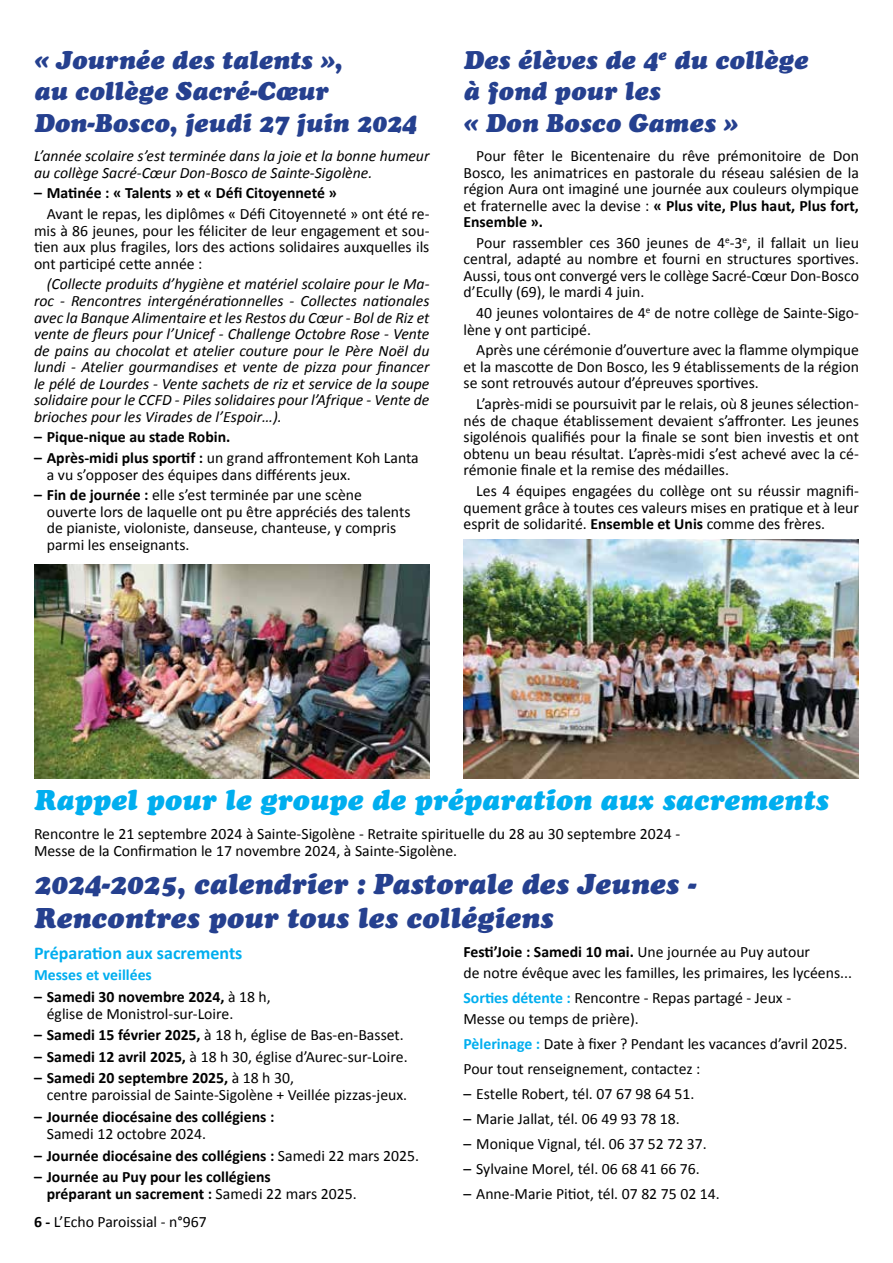
<style>
.page{position:relative;width:893px;height:1263px;background:#fff}
.page>*{position:absolute;margin:0;border:0;box-sizing:border-box;transform-origin:0 0}
.t1{font:italic 28.5px/34.5px "Cooper Black Std";color:#25408f}
.t2{font:italic 28.5px "Cooper Black Std";color:#00aeef}
.t3{font:italic 25.5px/31.5px "Cooper Black Std";color:#25408f}
.t4{font:700 18px "Calibri";color:#00aeef}
.t5{font:15.75px/16.5px "Calibri";color:#000}
.t6{font:italic 15.75px/16.5px "Calibri";color:#000}
.t7{font:700 15.75px/17.2px "Calibri";color:#000}
.t8{font:700 15.75px "Calibri";color:#00aeef}
.s1{font-weight:700}
.s2{font-weight:400}
.s3{font-weight:700;color:#00aeef}
</style>
<div class="page">
<img style="left:34px;top:564px;width:395px;height:215px">
<img style="left:463px;top:539px;width:396px;height:240px">
<h2 class="t3" style="left:34px;top:44px;width:384px">« Journée des talents »,<br>au collège Sacré-Cœur<br>Don-Bosco, jeudi 27 juin 2024</h2>
<p class="t6" style="left:34px;top:147px;width:397px">L’année scolaire s’est terminée dans la joie et la bonne humeur au collège Sacré-Cœur Don-Bosco de Sainte-Sigolène.</p>
<p class="t7" style="left:34px;top:184px;width:305px">– Matinée : « Talents » et « Défi Citoyenneté »</p>
<p class="t5" style="left:34px;top:205px;width:397px;text-align:justify;text-indent:13px">Avant le repas, les diplômes « Défi Citoyenneté » ont été re&shy;mis à 86 jeunes, pour les féliciter de leur engagement et sou&shy;tien aux plus fragiles, lors des actions solidaires auxquelles ils ont participé cette année :</p>
<p class="t6" style="left:34px;top:275px;width:397px;text-align:justify;text-indent:13px">(Collecte produits d’hygiène et matériel scolaire pour le Ma&shy;roc - Rencontres intergénérationnelles - Collectes nationales avec la Banque Alimentaire et les Restos du Cœur - Bol de Riz et vente de fleurs pour l’Unicef - Challenge Octobre Rose - Vente de pains au chocolat et atelier couture pour le Père Noël du lundi - Atelier gourmandises et vente de pizza pour financer le pélé de Lourdes - Vente sachets de riz et service de la soupe solidaire pour le CCFD - Piles solidaires pour l’Afrique - Vente de brioches pour les Virades de l’Espoir…).</p>
<p class="t7" style="left:34px;top:428px;width:198px">– Pique-nique au stade Robin.</p>
<p class="t5" style="left:47px;top:449px;width:374px;text-indent:-13px"><span class="s1">– Après-midi plus sportif :</span> un grand affrontement Koh Lanta a vu s’opposer des équipes dans différents jeux.</p>
<p class="t5" style="left:47px;top:486px;width:365px;text-indent:-13px"><span class="s1">– Fin de journée :</span> elle s’est terminée par une scène ouverte lors de laquelle ont pu être appréciés des talents de pianiste, violoniste, danseuse, chanteuse, y compris parmi les enseignants.</p>
<h2 class="t3" style="left:463px;top:44px;width:346px">Des élèves de 4<sup>e</sup> du collège à fond pour les<br>« Don Bosco Games »</h2>
<p class="t5" style="left:463px;top:147px;width:397px;text-align:justify;text-indent:13px">Pour fêter le Bicentenaire du rêve prémonitoire de Don Bosco, les animatrices en pastorale du réseau salésien de la région Aura ont imaginé une journée aux couleurs olympique et fraternelle avec la devise : <span class="s1">« Plus vite, Plus haut, Plus fort, Ensemble ».</span></p>
<p class="t5" style="left:463px;top:234px;width:397px;text-align:justify;text-indent:13px">Pour rassembler ces 360 jeunes de 4<sup>e</sup>-3<sup>e</sup>, il fallait un lieu central, adapté au nombre et fourni en structures sportives.<br>Aussi, tous ont convergé vers le collège Sacré-Cœur Don-Bosco d’Ecully (69), le mardi 4 juin.</p>
<p class="t5" style="left:463px;top:304px;width:397px;text-indent:13px">40 jeunes volontaires de 4<sup>e</sup> de notre collège de Sainte-Sigo&shy;lène y ont participé.</p>
<p class="t5" style="left:463px;top:341px;width:397px;text-align:justify;text-indent:13px">Après une cérémonie d’ouverture avec la flamme olympique et la mascotte de Don Bosco, les 9 établissements de la région se sont retrouvés autour d’épreuves sportives.</p>
<p class="t5" style="left:463px;top:395px;width:397px;text-align:justify;text-indent:13px">L’après-midi se poursuivit par le relais, où 8 jeunes sélection&shy;nés de chaque établissement devaient s’affronter. Les jeunes sigolénois qualifiés pour la finale se sont bien investis et ont obtenu un beau résultat. L’après-midi s’est achevé avec la cé&shy;rémonie finale et la remise des médailles.</p>
<p class="t5" style="left:463px;top:482px;width:397px;text-align:justify;text-indent:13px">Les 4 équipes engagées du collège ont su réussir magnifi&shy;quement grâce à toutes ces valeurs mises en pratique et à leur esprit de solidarité. <span class="s1">Ensemble et Unis</span> comme des frères.</p>
<h1 class="t2" style="left:34px;top:782px;width:796px">Rappel pour le groupe de préparation aux sacrements</h1>
<p class="t5" style="left:34px;top:825px;width:648px">Rencontre le 21 septembre 2024 à Sainte-Sigolène - Retraite spirituelle du 28 au 30 septembre 2024 -<br>Messe de la Confirmation le 17 novembre 2024, à Sainte-Sigolène.</p>
<h1 class="t1" style="left:34px;top:866px;width:663px">2024-2025, calendrier : Pastorale des Jeunes -<br>Rencontres pour tous les collégiens</h1>
<p class="t4" style="left:34px;top:942px;width:210px">Préparation aux sacrements</p>
<p class="t8" style="left:34px;top:965px;width:119px">Messes et veillées</p>
<p class="t5" style="left:47px;top:987px;width:226px;line-height:17.2px;text-indent:-13px"><span class="s1">– Samedi 30 novembre 2024,</span> à 18 h, église de Monistrol-sur-Loire.</p>
<p class="t5" style="left:34px;top:1026px;width:371px"><span class="s1">– Samedi 15 février 2025,</span> à 18 h, église de Bas-en-Basset.</p>
<p class="t5" style="left:34px;top:1047px;width:375px"><span class="s1">– Samedi 12 avril 2025,</span> à 18 h 30, église d’Aurec-sur-Loire.</p>
<p class="t5" style="left:47px;top:1069px;width:362px;line-height:17.2px;text-indent:-13px"><span class="s1">– Samedi 20 septembre 2025,</span> à 18 h 30,<br>centre paroissial de Sainte-Sigolène + Veillée pizzas-jeux.</p>
<p class="t7" style="left:34px;top:1107px;width:242px">– Journée diocésaine des collégiens :</p>
<p class="t5" style="left:47px;top:1125px;width:161px">Samedi 12 octobre 2024.</p>
<p class="t7" style="left:34px;top:1146px;width:387px">– Journée diocésaine des collégiens : <span class="s2">Samedi 22 mars 2025.</span></p>
<p class="t7" style="left:47px;top:1167px;width:311px;text-indent:-13px">– Journée au Puy pour les collégiens<br>préparant un sacrement : <span class="s2">Samedi 22 mars 2025.</span></p>
<p class="t5" style="left:34px;top:1213px;width:174px"><span class="s1">6 -</span> L’Echo Paroissial - n°967</p>
<p class="t5" style="left:463px;top:941px;width:390px;line-height:20.9px"><span class="s1">Festi’Joie : Samedi 10 mai.</span> Une journée au Puy autour<br>de notre évêque avec les familles, les primaires, les lycéens...</p>
<p class="t5" style="left:463px;top:986px;width:329px;line-height:20.9px"><span class="s3">Sorties détente :</span> Rencontre - Repas partagé - Jeux -<br>Messe ou temps de prière).</p>
<p class="t5" style="left:463px;top:1030px;width:385px;line-height:25px"><span class="s3">Pèlerinage :</span> Date à fixer ? Pendant les vacances d’avril 2025.<br>Pour tout renseignement, contactez :</p>
<p class="t5" style="left:463px;top:1085px;width:233px">– Estelle Robert, tél. 07 67 98 64 51.</p>
<p class="t5" style="left:463px;top:1110px;width:218px">– Marie Jallat, tél. 06 49 93 78 18.</p>
<p class="t5" style="left:463px;top:1135px;width:245px">– Monique Vignal, tél. 06 37 52 72 37.</p>
<p class="t5" style="left:463px;top:1160px;width:238px">– Sylvaine Morel, tél. 06 68 41 66 76.</p>
<p class="t5" style="left:463px;top:1185px;width:258px">– Anne-Marie Pitiot, tél. 07 82 75 02 14.</p>
</div>
